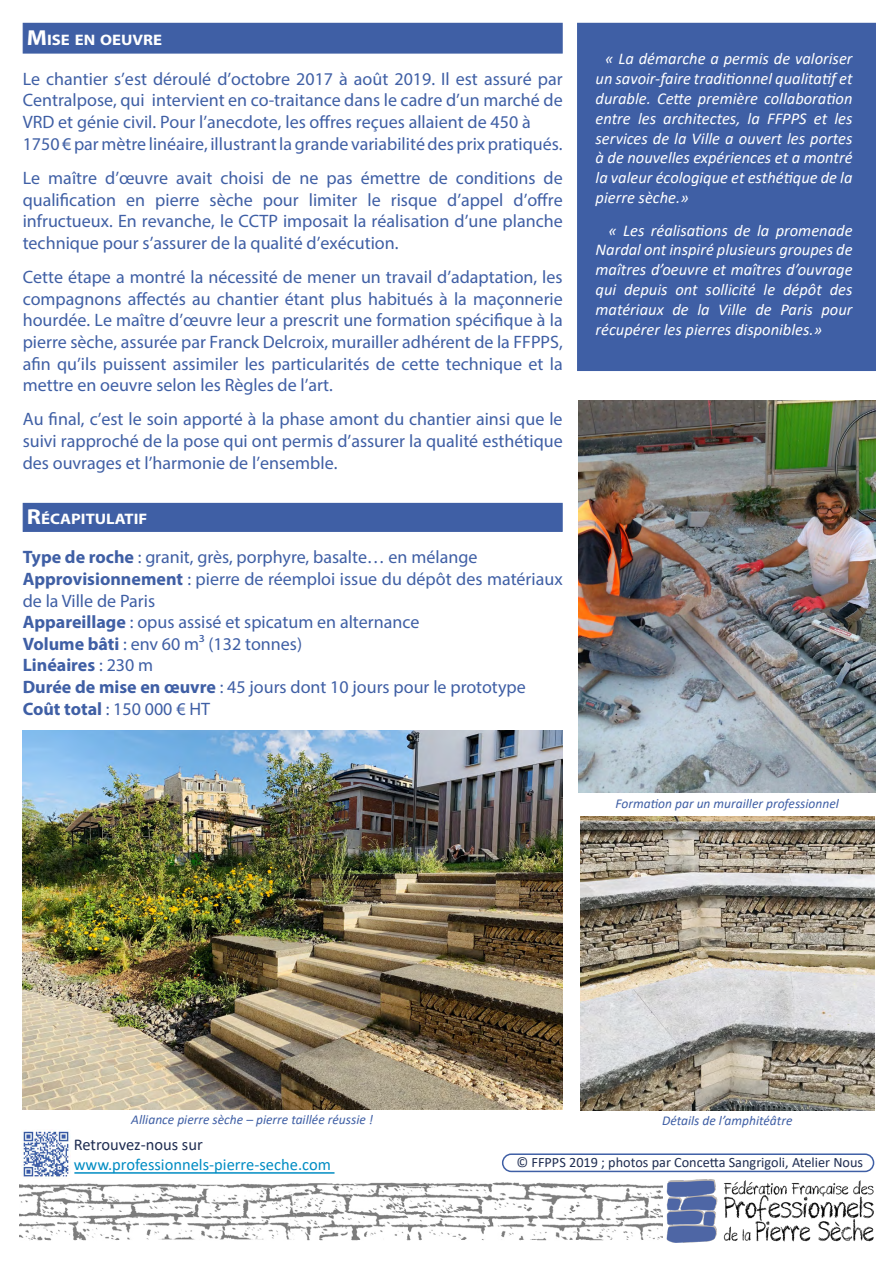
<style>
.page{position:relative;width:893px;height:1263px;background:#fff}
.page>*{position:absolute;margin:0;border:0;box-sizing:border-box;transform-origin:0 0}
.t1{font:18px/21.6px "Myriad Pro";color:#3f5fa5;text-align:justify}
.t2{font:italic 16.5px/19.8px "Calibri";color:#fff;text-align:justify}
.t3{font:16.5px "Calibri";color:#008cc3}
.t4{font:16.5px "Calibri";color:#1f2d51}
.t5{font:700 15.15px "Myriad Pro";color:#fff;scale:1.1 1}
.t6{font:14.25px "Calibri";color:#1f2d51}
.t7{font:italic 13.5px "Calibri";color:#3f5fa5}
.s1{font-size:21.75px}
.s2{font-weight:700}
</style>
<div class="page">
<div style="left:577px;top:23px;width:299px;height:348px;background:#3f5fa5"></div>
<div style="left:23px;top:23px;width:540px;height:31px;background:#3f5fa5;border:1px solid #3f5fa5"></div>
<img style="left:578px;top:401px;width:298px;height:392px">
<div style="left:23px;top:503px;width:540px;height:29px;background:#3f5fa5"></div>
<div style="left:502px;top:1153px;width:372px;height:19px;border:2px solid #3f5fa5;border-radius:9px"></div>
<img style="left:23px;top:731px;width:540px;height:378px">
<img style="left:23px;top:1131px;width:47px;height:46px">
<hr style="left:74px;top:1172px;width:260px;height:2px;background:#008cc3">
<img style="left:635px;top:1166px;width:239px;height:77px">
<img style="left:20px;top:1182px;width:643px;height:61px">
<img style="left:580px;top:817px;width:294px;height:294px">
<p class="t5" style="left:27px;top:30px;width:124px"><span class="s1">M</span>ISE EN OEUVRE</p>
<p class="t1" style="left:23px;top:68px;width:542px;text-align:left">Le chantier s’est déroulé d’octobre 2017 à août 2019. Il est assuré par Centralpose, qui intervient en co-traitance dans le cadre d’un marché de VRD et génie civil. Pour l’anecdote, les offres reçues allaient de 450 à 1750 € par mètre linéaire, illustrant la grande variabilité des prix pratiqués.</p>
<p class="t1" style="left:23px;top:167px;width:542px">Le maître d’œuvre avait choisi de ne pas émettre de conditions de qualification en pierre sèche pour limiter le risque d’appel d’offre infructueux. En revanche, le CCTP imposait la réalisation d’une planche technique pour s’assurer de la qualité d’exécution.</p>
<p class="t1" style="left:23px;top:266px;width:542px">Cette étape a montré la nécessité de mener un travail d’adaptation, les compagnons affectés au chantier étant plus habitués à la maçonnerie hourdée. Le maître d’œuvre leur a prescrit une formation spécifique à la pierre sèche, assurée par Franck Delcroix, murailler adhérent de la FFPPS, afin qu’ils puissent assimiler les particularités de cette technique et la mettre en oeuvre selon les Règles de l’art.</p>
<p class="t1" style="left:23px;top:408px;width:542px">Au final, c’est le soin apporté à la phase amont du chantier ainsi que le suivi rapproché de la pose qui ont permis d’assurer la qualité esthétique des ouvrages et l’harmonie de l’ensemble.</p>
<p class="t5" style="left:27px;top:509px;width:111px"><span class="s1">R</span>ÉCAPITULATIF</p>
<p class="t1" style="left:23px;top:546px;width:541px;text-align:left"><span class="s2">Type de roche</span> : granit, grès, porphyre, basalte… en mélange <span class="s2">Approvisionnement</span> : pierre de réemploi issue du dépôt des matériaux de la Ville de Paris<br><span class="s2">Appareillage</span> : opus assisé et spicatum en alternance<br><span class="s2">Volume bâti</span> : env 60 m3 (132 tonnes)<br><span class="s2">Linéaires</span> : 230 m<br><span class="s2">Durée de mise en œuvre</span> : 45 jours dont 10 jours pour le prototype <span class="s2">Coût total</span> : 150 000 € HT</p>
<p class="t2" style="left:595px;top:48px;width:259px;text-indent:10px">« La démarche a permis de valoriser un savoir-faire traditionnel qualitatif et durable. Cette première collaboration entre les architectes, la FFPPS et les services de la Ville a ouvert les portes à de nouvelles expériences et a montré la valeur écologique et esthétique de la pierre sèche.»</p>
<p class="t2" style="left:595px;top:220px;width:259px;text-indent:13px">« Les réalisations de la promenade Nardal ont inspiré plusieurs groupes de maîtres d’oeuvre et maîtres d’ouvrage qui depuis ont sollicité le dépôt des matériaux de la Ville de Paris pour récupérer les pierres disponibles.»</p>
<p class="t7" style="left:616px;top:794px;width:225px">Formation par un murailler professionnel</p>
<p class="t7" style="left:131px;top:1110px;width:244px">Alliance pierre sèche – pierre taillée réussie !</p>
<p class="t7" style="left:662px;top:1111px;width:132px">Détails de l’amphitéâtre</p>
<p class="t4" style="left:74px;top:1133px;width:131px">Retrouvez-nous sur</p>
<p class="t3" style="left:74px;top:1153px;width:259px">www.professionnels-pierre-seche.com</p>
<p class="t6" style="left:516px;top:1152px;width:348px">© FFPPS 2019 ; photos par Concetta Sangrigoli, Atelier Nous</p>
</div>
